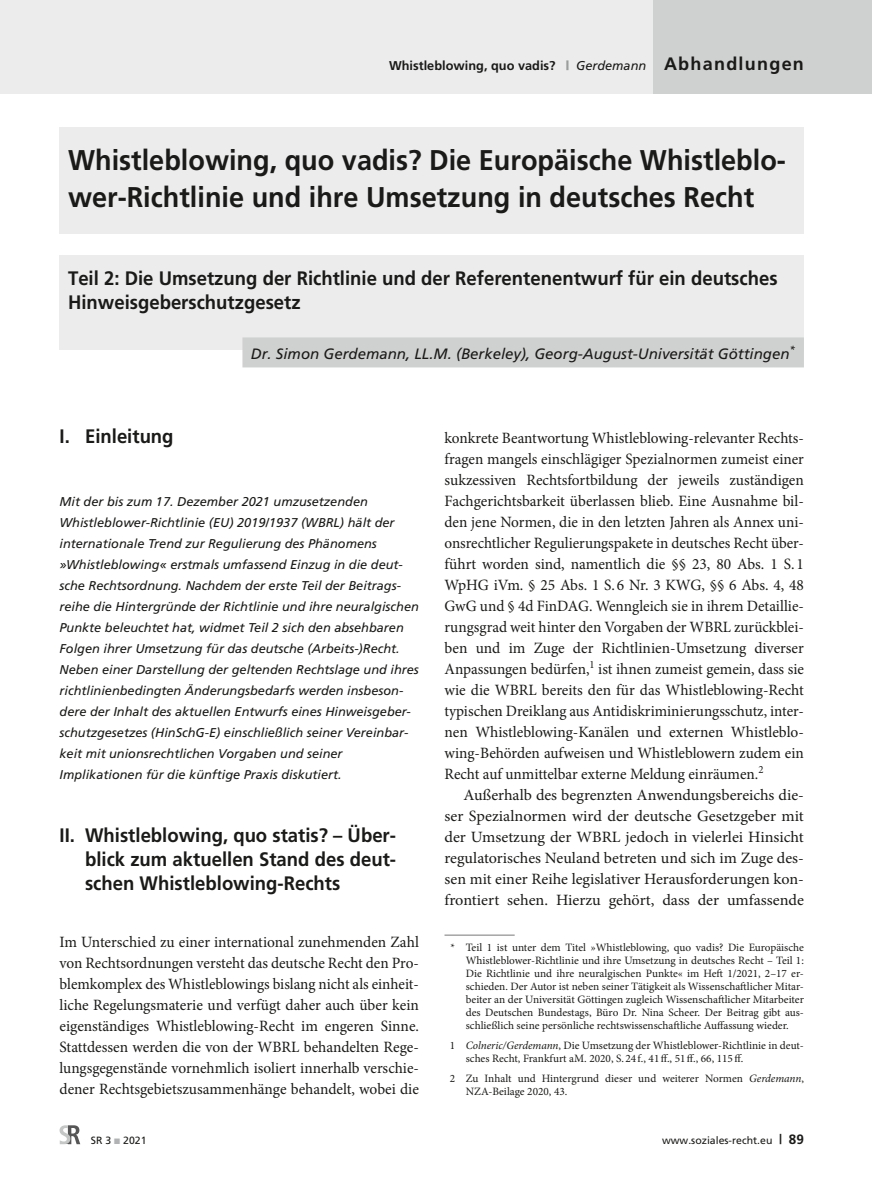
<style>
.page{position:relative;width:872px;height:1191px;background:#fff}
.page>*{position:absolute;margin:0;border:0;box-sizing:border-box;transform-origin:0 0}
.Titel_m_Untertitel{font:700 28.5px/37.5px "Frutiger";color:#1a1a18;scale:.95 1}
.Untertitel{font:700 19.5px/24px "Frutiger";color:#1a1a18;scale:.95 1}
.GS{font:15.75px/21px "Minion Pro";color:#1a1a18;text-align:justify}
.GS_Folge{font:15.75px/21px "Minion Pro";color:#1a1a18;text-align:justify}
.Autor_1{font:italic 15px "Frutiger";color:#1a1a18}
.Einleitung{font:italic 12.75px/21px "Frutiger CE";color:#1a1a18}
.t1{font:700 12.75px "Frutiger";color:#1a1a18}
.FN_Linie{font:11.25px/13.2px "Minion Pro";color:#1a1a18;text-align:justify}
.FN_Standard{font:11.25px/13.2px "Minion Pro";color:#1a1a18}
.t2{font:10.5px "Frutiger";color:#1a1a18}
.s1{font-weight:900;color:#9c9d9d}
.s2{font-weight:400;font-style:italic}
.s3{font-size:18px}
.s4{font-style:italic}
.s5{color:#b1b2b3}
.s6{font-weight:700;font-size:13.5px}
</style>
<div class="page">
<div style="left:0;top:0;width:872px;height:94px;background:#ececed"></div>
<div style="left:653px;top:0;width:219px;height:94px;background:#cfd0d0"></div>
<svg style="left:60px;top:1125px;width:20px;height:19px"></svg>
<div style="left:60px;top:128px;width:744px;height:106px;background:#ececed"></div>
<div style="left:60px;top:255px;width:744px;height:94px;background:#ececed"></div>
<div style="left:242px;top:337px;width:562px;height:30px;background:#cfd0d0"></div>
<hr style="left:444px;top:934px;width:70px;height:1px;background:#878786">
<p class="t1" style="left:389px;top:58px;width:416px">Whistleblowing, quo vadis? <span class="s1">|</span> <span class="s2">Gerdemann</span> <span class="s3">Abhandlungen</span></p>
<p class="Titel_m_Untertitel" style="left:68px;top:141px;width:757px">Whistleblowing, quo vadis? Die Europäische Whistleblo&shy;wer-Richtlinie und ihre Umsetzung in deutsches Recht</p>
<p class="Untertitel" style="left:68px;top:266px;width:748px">Teil 2: Die Umsetzung der Richtlinie und der Referentenentwurf für ein deutsches<br>Hinweisgeberschutzgesetz</p>
<p class="Autor_1" style="left:251px;top:345px;width:546px">Dr. Simon Gerdemann, LL.M. (Berkeley), Georg-August-Universität Göttingen<sup>*</sup></p>
<p class="Untertitel" style="left:60px;top:424px;width:122px">I. Einleitung</p>
<p class="Einleitung" style="left:60px;top:491px;width:361px">Mit der bis zum 17. Dezember 2021 umzusetzenden Whistleblower-Richtlinie (EU) 2019/1937 (WBRL) hält der internationale Trend zur Regulierung des Phänomens »Whistleblowing« erstmals umfassend Einzug in die deut&shy;sche Rechtsordnung. Nachdem der erste Teil der Beitrags&shy;reihe die Hintergründe der Richtlinie und ihre neuralgischen Punkte beleuchtet hat, widmet Teil 2 sich den absehbaren Folgen ihrer Umsetzung für das deutsche (Arbeits-)Recht.<br>Neben einer Darstellung der geltenden Rechtslage und ihres richtlinienbedingten Änderungsbedarfs werden insbeson&shy;dere der Inhalt des aktuellen Entwurfs eines Hinweisgeber&shy;schutzgesetzes (HinSchG-E) einschließlich seiner Vereinbar&shy;keit mit unionsrechtlichen Vorgaben und seiner Implikationen für die künftige Praxis diskutiert.</p>
<p class="Untertitel" style="left:85px;top:823px;width:329px;text-align:justify;text-indent:-26px">II. Whistleblowing, quo statis? – Über&shy;blick zum aktuellen Stand des deut&shy;schen Whistleblowing-Rechts</p>
<p class="GS" style="left:60px;top:931px;width:361px">Im Unterschied zu einer international zunehmenden Zahl von Rechtsordnungen versteht das deutsche Recht den Pro&shy;blemkomplex des Whistleblowings bislang nicht als einheit&shy;liche Regelungsmaterie und verfügt daher auch über kein eigenständiges Whistleblowing-Recht im engeren Sinne.<br>Stattdessen werden die von der WBRL behandelten Rege&shy;lungsgegenstände vornehmlich isoliert innerhalb verschie&shy;dener Rechtsgebietszusammenhänge behandelt, wobei die</p>
<p class="GS" style="left:444px;top:427px;width:361px">konkrete Beantwortung Whistleblowing-relevanter Rechts&shy;fragen mangels einschlägiger Spezialnormen zumeist einer sukzessiven Rechtsfortbildung der jeweils zuständigen Fachgerichtsbarkeit überlassen blieb. Eine Ausnahme bil&shy;den jene Normen, die in den letzten Jahren als Annex uni&shy;onsrechtlicher Regulierungspakete in deutsches Recht über&shy;führt worden sind, namentlich die §§ 23, 80 Abs. 1 S. 1<br>WpHG iVm. § 25 Abs. 1 S. 6 Nr. 3 KWG, §§ 6 Abs. 4, 48<br>GwG und § 4d FinDAG. Wenngleich sie in ihrem Detaillie&shy;rungsgrad weit hinter den Vorgaben der WBRL zurückblei&shy;ben und im Zuge der Richtlinien-Umsetzung diverser Anpassungen bedürfen,<sup>1</sup> ist ihnen zumeist gemein, dass sie wie die WBRL bereits den für das Whistleblowing-Recht typischen Dreiklang aus Antidiskriminierungsschutz, inter&shy;nen Whistleblowing-Kanälen und externen Whistleblo&shy;wing-Behörden aufweisen und Whistleblowern zudem ein Recht auf unmittelbar externe Meldung einräumen.<sup>2</sup></p>
<p class="GS_Folge" style="left:444px;top:784px;width:361px;text-indent:19px">Außerhalb des begrenzten Anwendungsbereichs die&shy;ser Spezialnormen wird der deutsche Gesetzgeber mit der Umsetzung der WBRL jedoch in vielerlei Hinsicht regulatorisches Neuland betreten und sich im Zuge des&shy;sen mit einer Reihe legislativer Herausforderungen kon&shy;frontiert sehen. Hierzu gehört, dass der umfassende</p>
<p class="FN_Linie" style="left:466px;top:940px;width:340px;text-indent:-15px">* Teil 1 ist unter dem Titel »Whistleblowing, quo vadis? Die Europäische Whistleblower-Richtlinie und ihre Umsetzung in deutsches Recht – Teil 1:<br>Die Richtlinie und ihre neuralgischen Punkte« im Heft 1/2021, 2–17 er&shy;schieden. Der Autor ist neben seiner Tätigkeit als Wissenschaftlicher Mitar&shy;beiter an der Universität Göttingen zugleich Wissenschaftlicher Mitarbeiter des Deutschen Bundestags, Büro Dr. Nina Scheer. Der Beitrag gibt aus&shy;schließlich seine persönliche rechtswissenschaftliche Auffassung wieder.</p>
<p class="FN_Standard" style="left:466px;top:1038px;width:340px;text-indent:-16px">1 <span class="s4">Colneric/Gerdemann</span>, Die Umsetzung der Whistleblower-Richtlinie in deut&shy;sches Recht, Frankfurt aM. 2020, S. 24 f., 41ff., 51ff., 66, 115ff.</p>
<p class="FN_Standard" style="left:466px;top:1071px;width:340px;text-indent:-16px">2 Zu Inhalt und Hintergrund dieser und weiterer Normen <span class="s4">Gerdemann</span>,<br>NZA-Beilage 2020, 43.</p>
<p class="t2" style="left:91px;top:1134px;width:57px">SR 3 <span class="s5">■</span> 2021</p>
<p class="t2" style="left:662px;top:1134px;width:143px">www.soziales-recht.eu <span class="s6">| 89</span></p>
</div>
